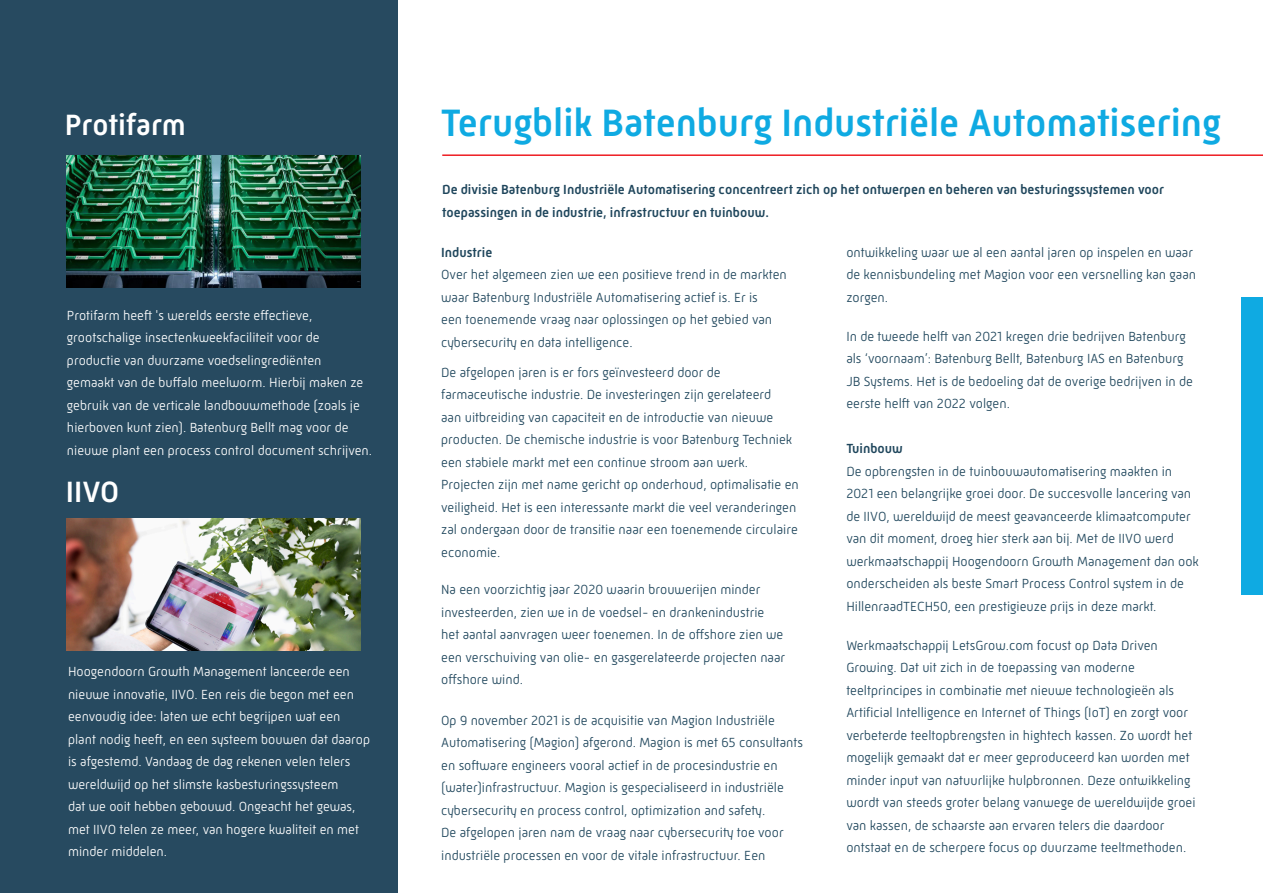
<style>
.page{position:relative;width:1263px;height:893px;background:#fff}
.page>*{position:absolute;margin:0;border:0;box-sizing:border-box;transform-origin:0 0}
.Lopende_tekst{font:500 39px "Mic 32 New";color:#0faae2}
.Lopende_tekst-2{font:500 30px "Mic 32 New";color:#fff}
.Lopende_tekst-3{font:300 13.5px/22.5px "Mic 32 New";color:#1f465c}
.Lopende_tekst-4{font:300 13.5px/22.5px "Mic 32 New";color:#fff}
.Lopende_tekst-5{font:500 13.5px/22.5px "Mic 32 New";color:#1f465c}
</style>
<div class="page">
<hr style="left:442px;top:154px;width:821px;height:2px;background:#ee1d23">
<div style="left:0;top:0;width:398px;height:893px;background:#274a60"></div>
<img style="left:67px;top:155px;width:293px;height:132px">
<img style="left:67px;top:518px;width:293px;height:132px">
<div style="left:1242px;top:298px;width:21px;height:297px;background:#0faae2"></div>
<p class="Lopende_tekst-2" style="left:65px;top:108px;width:123px">Protifarm</p>
<p class="Lopende_tekst-4" style="left:67px;top:304px;width:307px">Protifarm heeft 's werelds eerste effectieve, grootschalige insectenkweekfaciliteit voor de productie van duurzame voedselingrediënten gemaakt van de buffalo meelworm. Hierbij maken ze gebruik van de verticale landbouwmethode (zoals je hierboven kunt zien). Batenburg Bellt mag voor de nieuwe plant een process control document schrijven.</p>
<p class="Lopende_tekst-2" style="left:66px;top:474px;width:55px">IIVO</p>
<p class="Lopende_tekst-4" style="left:68px;top:660px;width:304px">Hoogendoorn Growth Management lanceerde een nieuwe innovatie, IIVO. Een reis die begon met een eenvoudig idee: laten we echt begrijpen wat een plant nodig heeft, en een systeem bouwen dat daarop is afgestemd. Vandaag de dag rekenen velen telers wereldwijd op het slimste kasbesturingssysteem<br>dat we ooit hebben gebouwd. Ongeacht het gewas, met IIVO telen ze meer, van hogere kwaliteit en met minder middelen.</p>
<p class="Lopende_tekst" style="left:441px;top:100px;width:782px">Terugblik Batenburg Industriële Automatisering</p>
<p class="Lopende_tekst-5" style="left:442px;top:178px;width:723px">De divisie Batenburg Industriële Automatisering concentreert zich op het ontwerpen en beheren van besturingssystemen voor toepassingen in de industrie, infrastructuur en tuinbouw.</p>
<p class="Lopende_tekst-5" style="left:441px;top:241px;width:53px">Industrie</p>
<p class="Lopende_tekst-3" style="left:441px;top:263px;width:347px">Over het algemeen zien we een positieve trend in de markten waar Batenburg Industriële Automatisering actief is. Er is<br>een toenemende vraag naar oplossingen op het gebied van cybersecurity en data intelligence.</p>
<p class="Lopende_tekst-3" style="left:441px;top:361px;width:359px">De afgelopen jaren is er fors geïnvesteerd door de farmaceutische industrie. De investeringen zijn gerelateerd<br>aan uitbreiding van capaciteit en de introductie van nieuwe producten. De chemische industrie is voor Batenburg Techniek een stabiele markt met een continue stroom aan werk.<br>Projecten zijn met name gericht op onderhoud, optimalisatie en veiligheid. Het is een interessante markt die veel veranderingen zal ondergaan door de transitie naar een toenemende circulaire economie.</p>
<p class="Lopende_tekst-3" style="left:441px;top:578px;width:345px">Na een voorzichtig jaar 2020 waarin brouwerijen minder investeerden, zien we in de voedsel- en drankenindustrie het aantal aanvragen weer toenemen. In de offshore zien we een verschuiving van olie- en gasgerelateerde projecten naar offshore wind.</p>
<p class="Lopende_tekst-3" style="left:441px;top:709px;width:363px">Op 9 november 2021 is de acquisitie van Magion Industriële Automatisering (Magion) afgerond. Magion is met 65 consultants en software engineers vooral actief in de procesindustrie en (water)infrastructuur. Magion is gespecialiseerd in industriële cybersecurity en process control, optimization and safety.</p>
<p class="Lopende_tekst-3" style="left:441px;top:821px;width:344px">De afgelopen jaren nam de vraag naar cybersecurity toe voor industriële processen en voor de vitale infrastructuur. Een</p>
<p class="Lopende_tekst-3" style="left:846px;top:241px;width:351px">ontwikkeling waar we al een aantal jaren op inspelen en waar de kennisbundeling met Magion voor een versnelling kan gaan zorgen.</p>
<p class="Lopende_tekst-3" style="left:846px;top:325px;width:348px">In de tweede helft van 2021 kregen drie bedrijven Batenburg als ‘voornaam’: Batenburg Bellt, Batenburg IAS en Batenburg JB Systems. Het is de bedoeling dat de overige bedrijven in de eerste helft van 2022 volgen.</p>
<p class="Lopende_tekst-5" style="left:846px;top:437px;width:58px">Tuinbouw</p>
<p class="Lopende_tekst-3" style="left:846px;top:460px;width:354px">De opbrengsten in de tuinbouwautomatisering maakten in 2021 een belangrijke groei door. De succesvolle lancering van de IIVO, wereldwijd de meest geavanceerde klimaatcomputer van dit moment, droeg hier sterk aan bij. Met de IIVO werd werkmaatschappij Hoogendoorn Growth Management dan ook onderscheiden als beste Smart Process Control system in de HillenraadTECH50, een prestigieuze prijs in deze markt.</p>
<p class="Lopende_tekst-3" style="left:846px;top:634px;width:351px">Werkmaatschappij LetsGrow.com focust op Data Driven Growing. Dat uit zich in de toepassing van moderne teeltprincipes in combinatie met nieuwe technologieën als Artificial Intelligence en Internet of Things (IoT) en zorgt voor verbeterde teeltopbrengsten in hightech kassen. Zo wordt het mogelijk gemaakt dat er meer geproduceerd kan worden met minder input van natuurlijke hulpbronnen. Deze ontwikkeling wordt van steeds groter belang vanwege de wereldwijde groei van kassen, de schaarste aan ervaren telers die daardoor ontstaat en de scherpere focus op duurzame teeltmethoden.</p>
</div>
